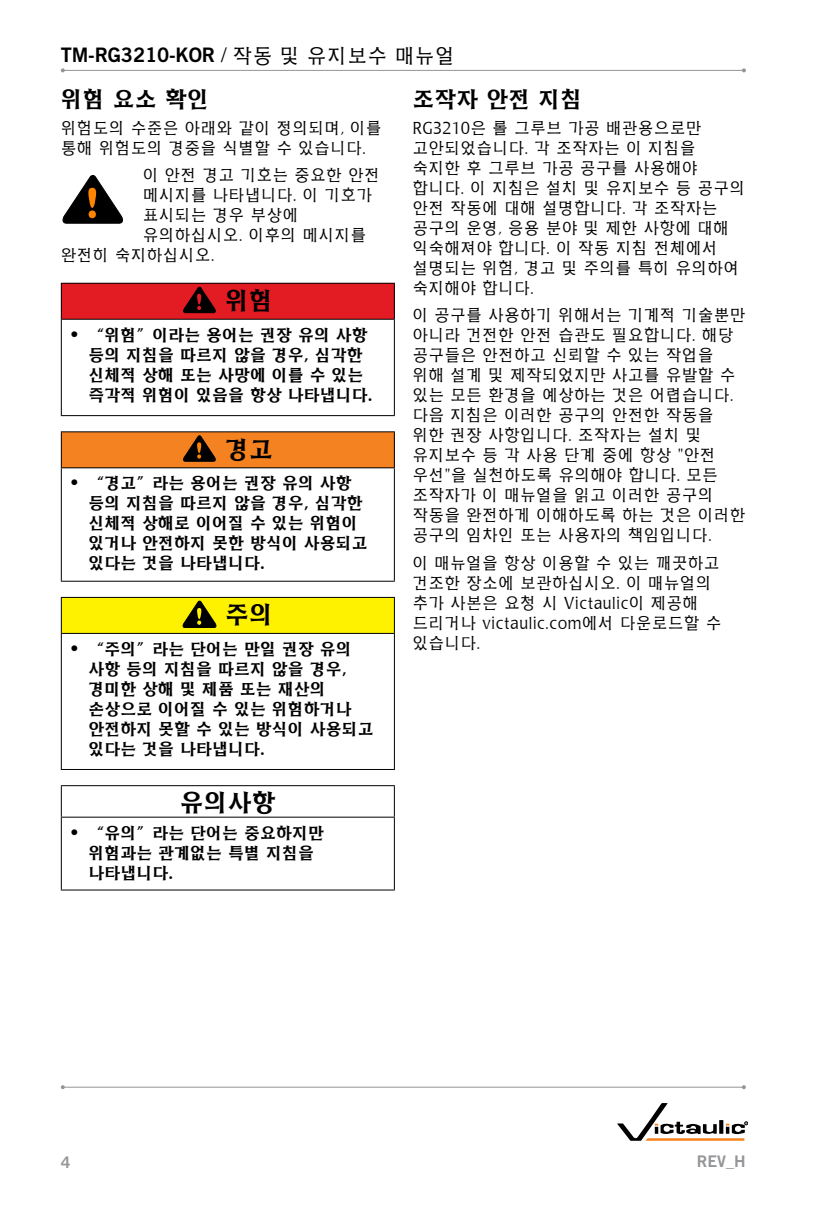
<style>
.page{position:relative;width:840px;height:1224px;background:#fff}
.page>*{position:absolute;margin:0;border:0;box-sizing:border-box;transform-origin:0 0}
.t1{font:700 24px "HY Buwha L";color:#000}
.t2{font:700 22px "HY Buwha L";color:#000}
.t3{font:20px "Trade Gothic LT Std Bd 2";letter-spacing:-.01em;color:#000}
.t4{font:300 16px/20px "HY Buwha L";color:#000}
.t5{font:700 16px/20px "HY Buwha L";color:#000}
.t6{font:16px "Trade Gothic LT Std Bd 2";color:#939598}
.s1{font-family:"Trade Gothic LT Std";font-weight:300}
.s2{font-family:"HY Buwha L";font-weight:300}
</style>
<div class="page">
<svg style="left:62px;top:175px;width:61px;height:48px"></svg>
<div style="left:61px;top:283px;width:333px;height:36px;background:#e31b23"></div>
<hr style="left:61px;top:283px;width:334px;height:1px;background:#000">
<hr style="left:61px;top:284px;width:1px;height:35px;background:#000">
<hr style="left:394px;top:284px;width:1px;height:35px;background:#000">
<hr style="left:61px;top:320px;width:1px;height:95px;background:#000">
<hr style="left:61px;top:319px;width:334px;height:1px;background:#000">
<hr style="left:394px;top:320px;width:1px;height:95px;background:#000">
<hr style="left:61px;top:415px;width:334px;height:1px;background:#000">
<svg style="left:183px;top:287px;width:33px;height:26px"></svg>
<div style="left:61px;top:432px;width:333px;height:36px;background:#f58220"></div>
<hr style="left:61px;top:431px;width:334px;height:1px;background:#000">
<hr style="left:61px;top:432px;width:1px;height:35px;background:#000">
<hr style="left:394px;top:432px;width:1px;height:35px;background:#000">
<hr style="left:61px;top:468px;width:1px;height:113px;background:#000">
<hr style="left:61px;top:467px;width:334px;height:1px;background:#000">
<hr style="left:394px;top:468px;width:1px;height:113px;background:#000">
<hr style="left:61px;top:581px;width:334px;height:1px;background:#000">
<svg style="left:183px;top:435px;width:33px;height:26px"></svg>
<div style="left:61px;top:597px;width:333px;height:36px;background:#fff200"></div>
<hr style="left:61px;top:597px;width:334px;height:1px;background:#000">
<hr style="left:61px;top:598px;width:1px;height:35px;background:#000">
<hr style="left:394px;top:598px;width:1px;height:35px;background:#000">
<hr style="left:61px;top:633px;width:334px;height:1px;background:#000">
<hr style="left:61px;top:634px;width:1px;height:135px;background:#000">
<hr style="left:394px;top:634px;width:1px;height:135px;background:#000">
<hr style="left:61px;top:769px;width:334px;height:1px;background:#000">
<svg style="left:182px;top:601px;width:34px;height:27px"></svg>
<hr style="left:61px;top:785px;width:334px;height:1px;background:#000">
<hr style="left:61px;top:786px;width:1px;height:31px;background:#000">
<hr style="left:394px;top:786px;width:1px;height:31px;background:#000">
<hr style="left:61px;top:817px;width:334px;height:1px;background:#000">
<hr style="left:61px;top:818px;width:1px;height:72px;background:#000">
<hr style="left:394px;top:818px;width:1px;height:72px;background:#000">
<hr style="left:61px;top:890px;width:334px;height:1px;background:#000">
<hr style="left:63px;top:70px;width:681px;height:1px;background:#939598">
<svg style="left:61px;top:68px;width:4px;height:4px"></svg>
<svg style="left:742px;top:68px;width:4px;height:4px"></svg>
<svg style="left:617px;top:1103px;width:130px;height:38px"></svg>
<hr style="left:63px;top:1087px;width:680px;height:1px;background:#939598">
<svg style="left:61px;top:1085px;width:4px;height:4px"></svg>
<svg style="left:741px;top:1085px;width:4px;height:4px"></svg>
<p class="t3" style="left:61px;top:42px;width:396px">TM-RG3210-KOR <span class="s1">/</span> <span class="s2">작동 및 유지보수 매뉴얼</span></p>
<h2 class="t2" style="left:61px;top:88px;width:150px">위험 요소 확인</h2>
<p class="t4" style="left:61px;top:118px;width:322px">위험도의 수준은 아래와 같이 정의되며, 이를 통해 위험도의 경중을 식별할 수 있습니다.</p>
<p class="t4" style="left:143px;top:166px;width:239px">이 안전 경고 기호는 중요한 안전</p>
<p class="t4" style="left:143px;top:186px;width:231px">메시지를 나타냅니다. 이 기호가</p>
<p class="t4" style="left:143px;top:206px;width:157px">표시되는 경우 부상에</p>
<p class="t4" style="left:143px;top:226px;width:225px">유의하십시오. 이후의 메시지를</p>
<p class="t4" style="left:61px;top:246px;width:155px">완전히 숙지하십시오.</p>
<h1 class="t1" style="left:225px;top:289px;width:50px">위험</h1>
<p class="t5" style="left:88px;top:325px;width:286px;text-indent:-18px"><span class="s1">•</span> “위험”이라는 용어는 권장 유의 사항 등의 지침을 따르지 않을 경우, 심각한 신체적 상해 또는 사망에 이를 수 있는 즉각적 위험이 있음을 항상 나타냅니다.</p>
<h1 class="t1" style="left:225px;top:437px;width:50px">경고</h1>
<p class="t5" style="left:88px;top:474px;width:281px;text-indent:-18px"><span class="s1">•</span> “경고”라는 용어는 권장 유의 사항 등의 지침을 따르지 않을 경우, 심각한 신체적 상해로 이어질 수 있는 위험이 있거나 안전하지 못한 방식이 사용되고 있다는 것을 나타냅니다.</p>
<h1 class="t1" style="left:225px;top:603px;width:50px">주의</h1>
<p class="t5" style="left:88px;top:639px;width:287px;text-indent:-18px"><span class="s1">•</span> “주의”라는 단어는 만일 권장 유의 사항 등의 지침을 따르지 않을 경우, 경미한 상해 및 제품 또는 재산의 손상으로 이어질 수 있는 위험하거나 안전하지 못할 수 있는 방식이 사용되고 있다는 것을 나타냅니다.</p>
<h1 class="t1" style="left:180px;top:791px;width:97px">유의사항</h1>
<p class="t5" style="left:88px;top:823px;width:237px;text-indent:-18px"><span class="s1">•</span> “유의”라는 단어는 중요하지만 위험과는 관계없는 특별 지침을 나타냅니다.</p>
<h2 class="t2" style="left:412px;top:88px;width:172px">조작자 안전 지침</h2>
<p class="t4" style="left:412px;top:118px;width:334px">RG3210은 롤 그루브 가공 배관용으로만 고안되었습니다. 각 조작자는 이 지침을 숙지한 후 그루브 가공 공구를 사용해야 합니다. 이 지침은 설치 및 유지보수 등 공구의 안전 작동에 대해 설명합니다. 각 조작자는 공구의 운영, 응용 분야 및 제한 사항에 대해 익숙해져야 합니다. 이 작동 지침 전체에서 설명되는 위험, 경고 및 주의를 특히 유의하여 숙지해야 합니다.</p>
<p class="t4" style="left:412px;top:306px;width:335px">이 공구를 사용하기 위해서는 기계적 기술뿐만 아니라 건전한 안전 습관도 필요합니다. 해당 공구들은 안전하고 신뢰할 수 있는 작업을 위해 설계 및 제작되었지만 사고를 유발할 수 있는 모든 환경을 예상하는 것은 어렵습니다. 다음 지침은 이러한 공구의 안전한 작동을 위한 권장 사항입니다. 조작자는 설치 및 유지보수 등 각 사용 단계 중에 항상 "안전 우선"을 실천하도록 유의해야 합니다. 모든 조작자가 이 매뉴얼을 읽고 이러한 공구의 작동을 완전하게 이해하도록 하는 것은 이러한 공구의 임차인 또는 사용자의 책임입니다.</p>
<p class="t4" style="left:412px;top:553px;width:311px">이 매뉴얼을 항상 이용할 수 있는 깨끗하고 건조한 장소에 보관하십시오. 이 매뉴얼의 추가 사본은 요청 시 Victaulic이 제공해 드리거나 victaulic.com에서 다운로드할 수 있습니다.</p>
<p class="t6" style="left:61px;top:1152px;width:11px">4</p>
<p class="t6" style="left:696px;top:1151px;width:50px">REV_H</p>
</div>
